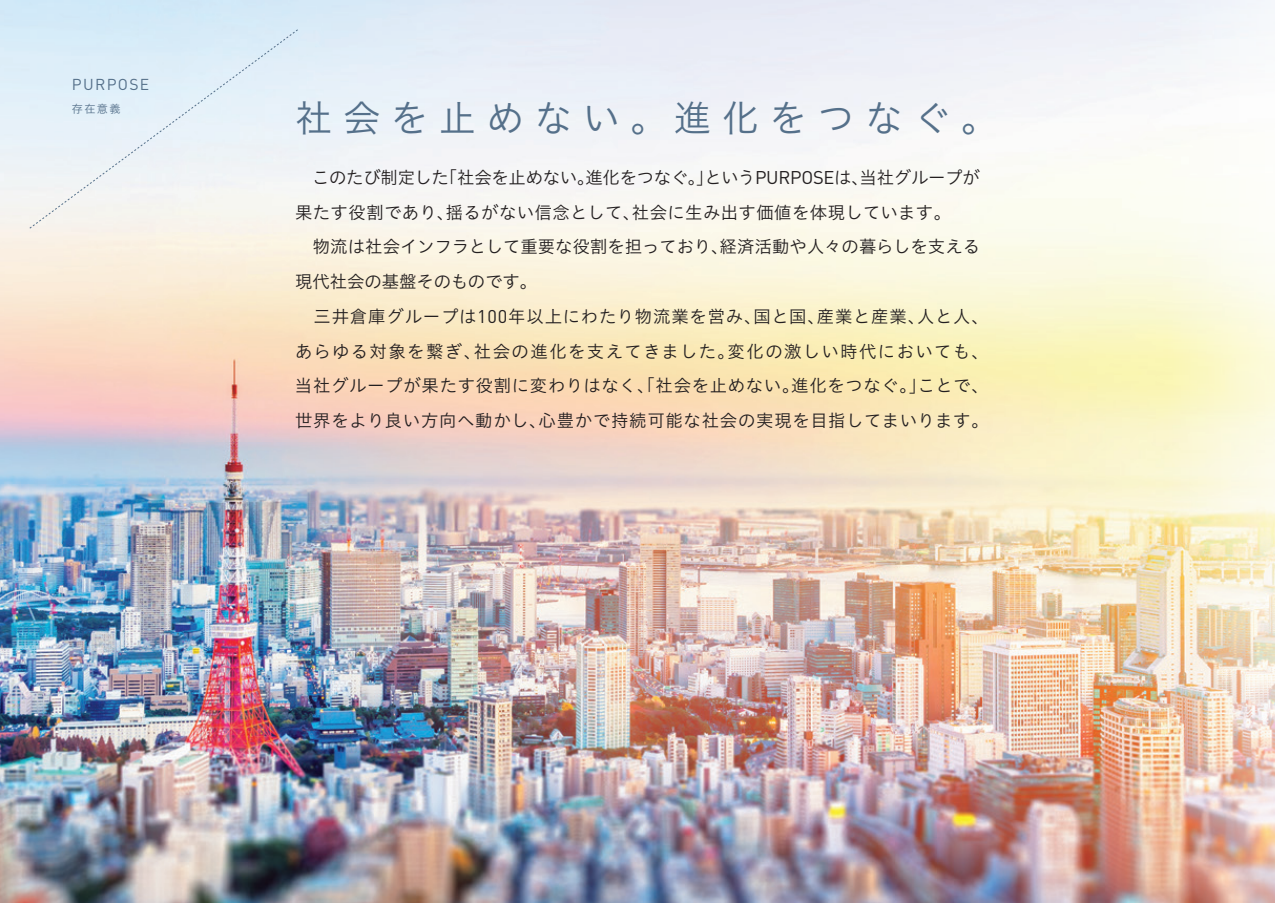
<style>
.page{position:relative;width:1275px;height:903px;background:#fff}
.page>*{position:absolute;margin:0;border:0;box-sizing:border-box;transform-origin:0 0}
.t1{font:37.27px "Hiragino UD Sans Std N W3";letter-spacing:.285em;color:#55708a}
.t2{font:17.32px/34.6px "Hiragino UD Sans Std N W3";letter-spacing:.03em;color:#231f20}
.t3{font:15.58px "DIN";letter-spacing:.085em;color:#55708a}
.t4{font:11.2px "Hiragino UD Sans Std N W3";color:#55708a}
.s1{font-family:"DIN";font-size:18.2px}
</style>
<div class="page">
<img style="left:0;top:0;width:1275px;height:903px">
<svg style="left:29px;top:29px;width:269px;height:200px"></svg>
<p class="t3" style="left:72px;top:75px;width:79px">PURPOSE</p>
<p class="t4" style="left:72px;top:100px;width:50px">存在意義</p>
<h1 class="t1" style="left:295px;top:90px;width:705px">社会を止めない。進化をつなぐ。</h1>
<p class="t2" style="left:295px;top:159px;width:695px">　このたび制定した「社会を止めない。進化をつなぐ。」という<span class="s1">PURPOSE</span>は、当社グループが果たす役割であり、揺るがない信念として、社会に生み出す価値を体現しています。<br>　物流は社会インフラとして重要な役割を担っており、経済活動や人々の暮らしを支える現代社会の基盤そのものです。<br>　三井倉庫グループは<span class="s1">100</span>年以上にわたり物流業を営み、国と国、産業と産業、人と人、あらゆる対象を繋ぎ、社会の進化を支えてきました。変化の激しい時代においても、当社グループが果たす役割に変わりはなく、「社会を止めない。進化をつなぐ。」ことで、世界をより良い方向へ動かし、心豊かで持続可能な社会の実現を目指してまいります。</p>
</div>
